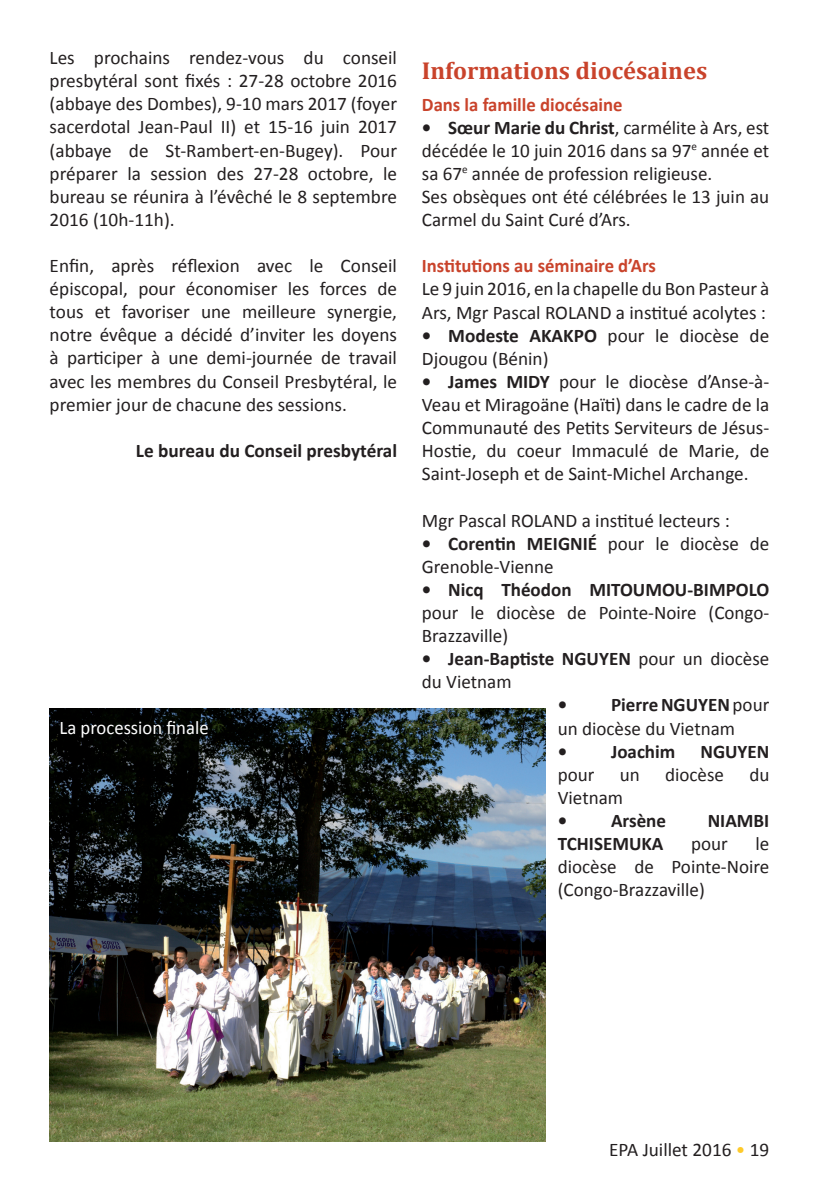
<style>
.page{position:relative;width:819px;height:1191px;background:#fff}
.page>*{position:absolute;margin:0;border:0;box-sizing:border-box;transform-origin:0 0}
.t1{font:700 24.5px "Cambria";color:#c9432b}
.t2{font:19.25px/23.1px "Calibri";color:#231f20}
.t3{font:700 19.25px "Calibri";color:#231f20}
.t4{font:700 19.25px "Calibri";color:#c9432b}
.t5{font:19.25px "Calibri";color:#fff}
.s1{font-weight:700}
.s2{color:#feca2a}
</style>
<div class="page">
<img style="left:50px;top:708px;width:496px;height:433px">
<p class="t2" style="left:50px;top:45px;width:349px;text-align:justify">Les prochains rendez-vous du conseil presbytéral sont fixés : 27-28 octobre 2016 (abbaye des Dombes), 9-10 mars 2017 (foyer sacerdotal Jean-Paul II) et 15-16 juin 2017 (abbaye de St-Rambert-en-Bugey). Pour préparer la session des 27-28 octobre, le bureau se réunira à l’évêché le 8 septembre 2016 (10h-11h).</p>
<p class="t2" style="left:50px;top:253px;width:349px;text-align:justify">Enfin, après réflexion avec le Conseil épiscopal, pour économiser les forces de tous et favoriser une meilleure synergie, notre évêque a décidé d’inviter les doyens à participer à une demi-journée de travail avec les membres du Conseil Presbytéral, le premier jour de chacune des sessions.</p>
<p class="t3" style="left:136px;top:438px;width:262px">Le bureau du Conseil presbytéral</p>
<p class="t5" style="left:60px;top:715px;width:151px">La procession finale</p>
<p class="t1" style="left:422px;top:55px;width:287px">Informations diocésaines</p>
<p class="t4" style="left:422px;top:92px;width:202px">Dans la famille diocésaine</p>
<p class="t2" style="left:422px;top:115px;width:349px"><span class="s1">• Sœur Marie du Christ</span>, carmélite à Ars, est décédée le 10 juin 2016 dans sa 97<sup>e</sup> année et sa 67<sup>e</sup> année de profession religieuse.<br>Ses obsèques ont été célébrées le 13 juin au Carmel du Saint Curé d’Ars.</p>
<p class="t4" style="left:422px;top:254px;width:236px">Institutions au séminaire d’Ars</p>
<p class="t2" style="left:422px;top:276px;width:349px">Le 9 juin 2016, en la chapelle du Bon Pasteur à<br>Ars, Mgr Pascal ROLAND a institué acolytes :</p>
<p class="t2" style="left:422px;top:323px;width:349px"><span class="s1">• Modeste AKAKPO</span> pour le diocèse de<br>Djougou (Bénin)</p>
<p class="t2" style="left:422px;top:369px;width:349px;text-align:justify"><span class="s1">• James MIDY</span> pour le diocèse d’Anse-à-Veau et Miragoäne (Haïti) dans le cadre de la Communauté des Petits Serviteurs de Jésus-Hostie, du coeur Immaculé de Marie, de Saint-Joseph et de Saint-Michel Archange.</p>
<p class="t2" style="left:422px;top:507px;width:309px">Mgr Pascal ROLAND a institué lecteurs :</p>
<p class="t2" style="left:422px;top:531px;width:349px"><span class="s1">• Corentin MEIGNIÉ</span> pour le diocèse de<br>Grenoble-Vienne</p>
<p class="t3" style="left:422px;top:577px;width:349px">• Nicq Théodon MITOUMOU-BIMPOLO</p>
<p class="t2" style="left:422px;top:600px;width:349px">pour le diocèse de Pointe-Noire (Congo-<br>Brazzaville)</p>
<p class="t2" style="left:422px;top:646px;width:349px"><span class="s1">• Jean-Baptiste NGUYEN</span> pour un diocèse du Vietnam</p>
<p class="t2" style="left:557px;top:692px;width:213px"><span class="s1">• Pierre NGUYEN</span> pour un diocèse du Vietnam</p>
<p class="t3" style="left:557px;top:739px;width:119px">• Joachim</p>
<p class="t3" style="left:700px;top:739px;width:70px">NGUYEN</p>
<p class="t2" style="left:557px;top:762px;width:38px">pour</p>
<p class="t2" style="left:619px;top:762px;width:22px">un</p>
<p class="t2" style="left:665px;top:762px;width:60px">diocèse</p>
<p class="t2" style="left:749px;top:762px;width:22px">du</p>
<p class="t2" style="left:557px;top:785px;width:67px">Vietnam</p>
<p class="t3" style="left:557px;top:808px;width:110px">• Arsène</p>
<p class="t3" style="left:707px;top:808px;width:63px">NIAMBI</p>
<p class="t3" style="left:557px;top:831px;width:107px">TCHISEMUKA</p>
<p class="t2" style="left:691px;top:831px;width:38px">pour</p>
<p class="t2" style="left:557px;top:831px;width:213px;text-align:justify;text-indent:198px">le diocèse de Pointe-Noire (Congo-Brazzaville)</p>
<p class="t2" style="left:609px;top:1137px;width:162px">EPA Juillet 2016 <span class="s2">•</span> 19</p>
</div>
